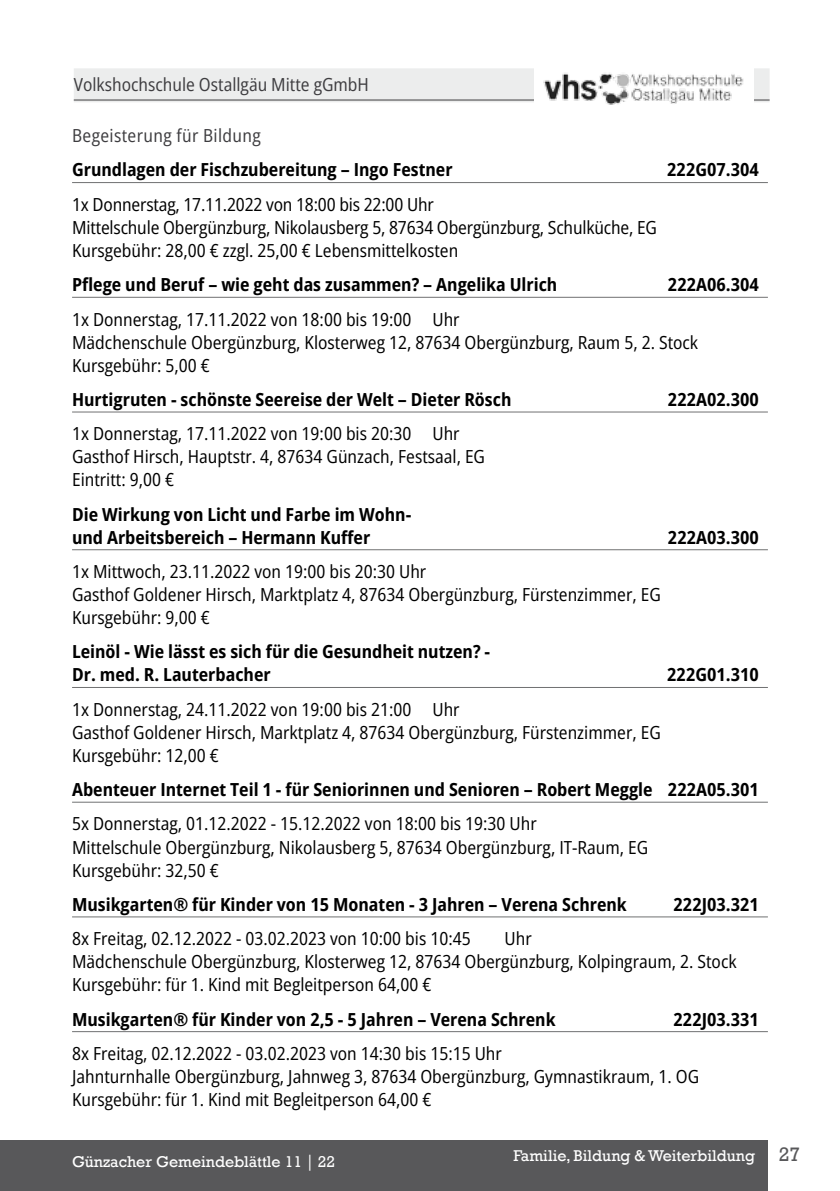
<style>
.page{position:relative;width:840px;height:1191px;background:#fff}
.page>*{position:absolute;margin:0;border:0;box-sizing:border-box;transform-origin:0 0}
.t1{font:20px "Rockwell";color:#58585a}
.t2{font:semi-condensed 18px/23px "Open Sans";color:#000}
.t3{font:700 semi-condensed 18px/23px "Open Sans";color:#000}
.t4{font:semi-condensed 18px "Open Sans";color:#3e3d40}
.t5{font:semi-condensed 18px "Open Sans";letter-spacing:.02em;color:#3e3d40}
.t6{font:16px "Rockwell";color:#fff}
.s1{font-family:"Open Sans";font-stretch:semi-condensed}
</style>
<div class="page">
<div style="left:0;top:1140px;width:767px;height:51px;background:#58585a"></div>
<hr style="left:72px;top:182px;width:695px;height:1px;background:#707172">
<hr style="left:72px;top:297px;width:695px;height:1px;background:#707172">
<hr style="left:72px;top:411px;width:695px;height:1px;background:#707172">
<hr style="left:72px;top:549px;width:695px;height:1px;background:#707172">
<hr style="left:72px;top:687px;width:695px;height:1px;background:#707172">
<hr style="left:72px;top:801px;width:695px;height:1px;background:#707172">
<hr style="left:72px;top:916px;width:695px;height:1px;background:#707172">
<hr style="left:72px;top:1031px;width:695px;height:1px;background:#707172">
<div style="left:74px;top:68px;width:695px;height:34px;background:#eceded"></div>
<hr style="left:74px;top:99px;width:695px;height:1px;background:#3e3d40">
<img style="left:533px;top:68px;width:219px;height:37px">
<p class="t4" style="left:74px;top:72px;width:296px">Volkshochschule Ostallgäu Mitte gGmbH</p>
<p class="t5" style="left:72px;top:123px;width:190px">Begeisterung für Bildung</p>
<p class="t3" style="left:72px;top:158px;width:382px">Grundlagen der Fischzubereitung – Ingo Festner</p>
<p class="t3" style="left:667px;top:158px;width:93px">222G07.304</p>
<p class="t2" style="left:72px;top:192px;width:586px">1x Donnerstag, 17.11.2022 von 18:00 bis 22:00 Uhr<br>Mittelschule Obergünzburg, Nikolausberg 5, 87634 Obergünzburg, Schulküche, EG<br>Kursgebühr: 28,00 € zzgl. 25,00 € Lebensmittelkosten</p>
<p class="t3" style="left:72px;top:273px;width:486px">Pflege und Beruf – wie geht das zusammen? – Angelika Ulrich</p>
<p class="t3" style="left:667px;top:273px;width:92px">222A06.304</p>
<p class="t2" style="left:72px;top:307px;width:627px">1x Donnerstag, 17.11.2022 von 18:00 bis 19:00 Uhr<br>Mädchenschule Obergünzburg, Klosterweg 12, 87634 Obergünzburg, Raum 5, 2. Stock<br>Kursgebühr: 5,00 €</p>
<p class="t3" style="left:72px;top:387px;width:440px">Hurtigruten - schönste Seereise der Welt – Dieter Rösch</p>
<p class="t3" style="left:667px;top:387px;width:92px">222A02.300</p>
<p class="t2" style="left:72px;top:422px;width:414px">1x Donnerstag, 17.11.2022 von 19:00 bis 20:30 Uhr<br>Gasthof Hirsch, Hauptstr. 4, 87634 Günzach, Festsaal, EG<br>Eintritt: 9,00 €</p>
<p class="t3" style="left:72px;top:502px;width:340px">Die Wirkung von Licht und Farbe im Wohn&shy;und Arbeitsbereich – Hermann Kuffer</p>
<p class="t3" style="left:667px;top:525px;width:92px">222A03.300</p>
<p class="t2" style="left:72px;top:559px;width:590px">1x Mittwoch, 23.11.2022 von 19:00 bis 20:30 Uhr<br>Gasthof Goldener Hirsch, Marktplatz 4, 87634 Obergünzburg, Fürstenzimmer, EG<br>Kursgebühr: 9,00 €</p>
<p class="t3" style="left:72px;top:640px;width:419px">Leinöl - Wie lässt es sich für die Gesundheit nutzen? -<br>Dr. med. R. Lauterbacher</p>
<p class="t3" style="left:667px;top:663px;width:93px">222G01.310</p>
<p class="t2" style="left:72px;top:697px;width:590px">1x Donnerstag, 24.11.2022 von 19:00 bis 21:00 Uhr<br>Gasthof Goldener Hirsch, Marktplatz 4, 87634 Obergünzburg, Fürstenzimmer, EG<br>Kursgebühr: 12,00 €</p>
<p class="t3" style="left:72px;top:777px;width:688px">Abenteuer Internet Teil 1 - für Seniorinnen und Senioren – Robert Meggle 222A05.301</p>
<p class="t2" style="left:72px;top:812px;width:577px">5x Donnerstag, 01.12.2022 - 15.12.2022 von 18:00 bis 19:30 Uhr<br>Mittelschule Obergünzburg, Nikolausberg 5, 87634 Obergünzburg, IT-Raum, EG<br>Kursgebühr: 32,50 €</p>
<p class="t3" style="left:72px;top:892px;width:556px">Musikgarten® für Kinder von 15 Monaten - 3 Jahren – Verena Schrenk</p>
<p class="t3" style="left:673px;top:892px;width:87px">222J03.321</p>
<p class="t2" style="left:72px;top:926px;width:400px">8x Freitag, 02.12.2022 - 03.02.2023 von 10:00 bis 10:45</p>
<p class="t2" style="left:72px;top:926px;width:665px;text-indent:432px">Uhr<br>Mädchenschule Obergünzburg, Klosterweg 12, 87634 Obergünzburg, Kolpingraum, 2. Stock<br>Kursgebühr: für 1. Kind mit Begleitperson 64,00 €</p>
<p class="t3" style="left:72px;top:1007px;width:484px">Musikgarten® für Kinder von 2,5 - 5 Jahren – Verena Schrenk</p>
<p class="t3" style="left:673px;top:1007px;width:87px">222J03.331</p>
<p class="t2" style="left:72px;top:1041px;width:628px">8x Freitag, 02.12.2022 - 03.02.2023 von 14:30 bis 15:15 Uhr<br>Jahnturnhalle Obergünzburg, Jahnweg 3, 87634 Obergünzburg, Gymnastikraum, 1. OG<br>Kursgebühr: für 1. Kind mit Begleitperson 64,00 €</p>
<p class="t6" style="left:72px;top:1152px;width:264px">Günzacher Gemeindeblättle 11 <span class="s1">|</span> 22</p>
<p class="t6" style="left:513px;top:1146px;width:243px">Familie, Bildung &amp; Weiterbildung</p>
<p class="t1" style="left:778px;top:1143px;width:23px">27</p>
</div>
